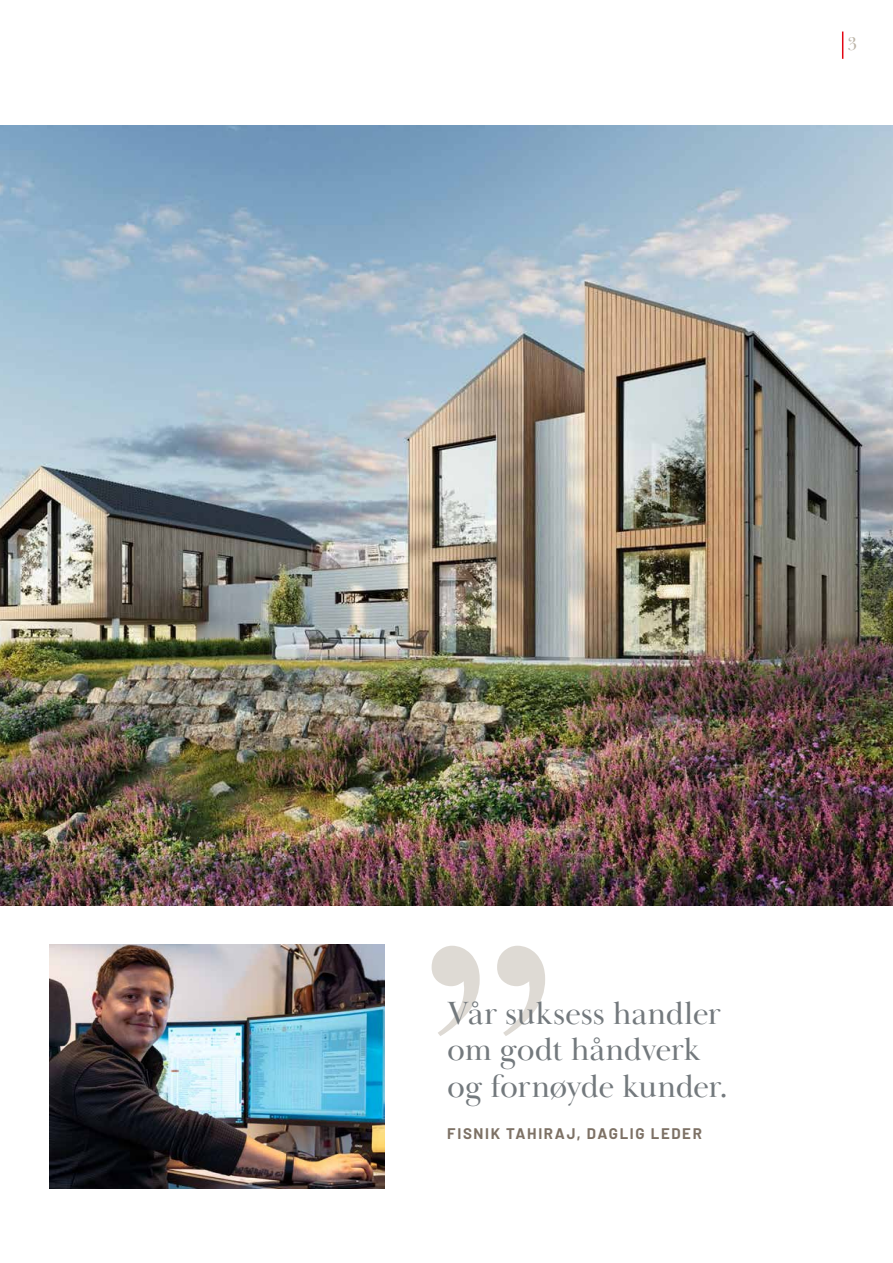
<style>
.page{position:relative;width:893px;height:1263px;background:#fff}
.page>*{position:absolute;margin:0;border:0;box-sizing:border-box;transform-origin:0 0}
.t1{font:33px/36px "Baskerville Display PT";letter-spacing:-.015em;color:#73797d}
.t2{font:18.9px "Baskerville Display PT";color:#bdb5a8}
.t3{font:700 15px "Barlow";letter-spacing:.11em;color:#7d7165}
</style>
<div class="page">
<svg style="left:432px;top:946px;width:113px;height:90px"></svg>
<img style="left:50px;top:944px;width:334px;height:245px">
<img style="left:0;top:125px;width:893px;height:781px">
<svg style="left:842px;top:32px;width:1px;height:27px"></svg>
<p class="t2" style="left:848px;top:32px;width:11px">3</p>
<p class="t1" style="left:447px;top:996px;width:282px">Vår suksess handler om godt håndverk og fornøyde kunder.</p>
<p class="t3" style="left:447px;top:1122px;width:256px">FISNIK TAHIRAJ, DAGLIG LEDER</p>
</div>
